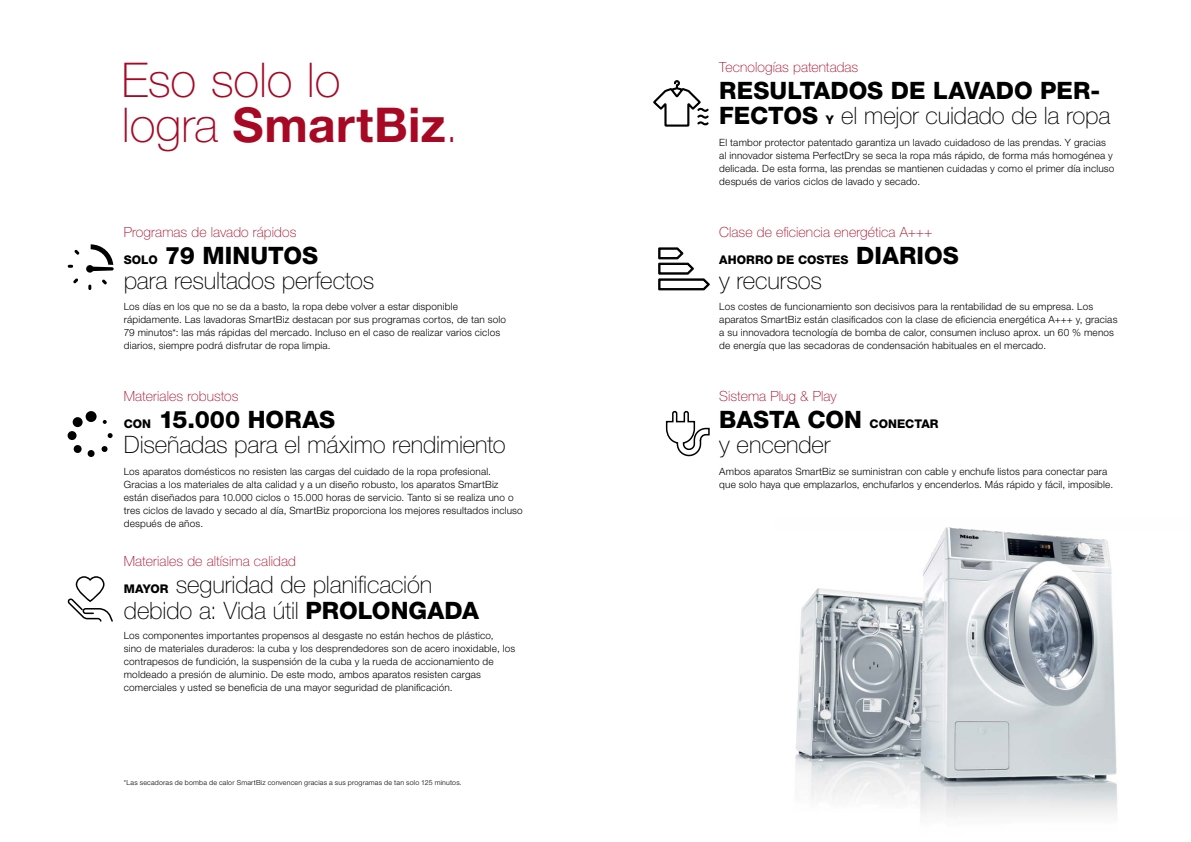
<style>
.page{position:relative;width:1191px;height:842px;background:#fff}
.page>*{position:absolute;margin:0;border:0;box-sizing:border-box;transform-origin:0 0}
.Headline{font:100 48px/45px "Helvetica Neue LTW1 G";letter-spacing:-.005em;color:#a70925}
.t1{font:100 24px/26px "Helvetica Neue LTW1 G";letter-spacing:-.005em;color:#000}
.t2{font:800 24px/25px "Helvetica Neue LTW1 G";color:#000}
.t3{font:100 14px "Helvetica Neue LTW1 G";letter-spacing:.005em;color:#a70925}
.t4{font:800 12px "Helvetica Neue LTW1 G";letter-spacing:.005em;color:#000}
.Fließtext{font:300 10px/13px "Helvetica Neue LTW1 G";letter-spacing:.015em;color:#000}
.Fließtext-2{font:300 7px "Helvetica Neue LTW1 G";letter-spacing:.03em;color:#000}
.s1{font-weight:700}
.s2{font-size:12px}
.s3{font-weight:800;font-size:12px}
.s4{font-weight:800}
.s5{font-weight:100}
.s6{font-size:24px}
</style>
<div class="page">
<img style="left:795px;top:527px;width:322px;height:289px">
<svg style="left:74px;top:250px;width:5px;height:5px"></svg>
<svg style="left:102px;top:279px;width:5px;height:5px"></svg>
<svg style="left:88px;top:285px;width:3px;height:5px"></svg>
<svg style="left:73px;top:278px;width:5px;height:5px"></svg>
<svg style="left:68px;top:265px;width:5px;height:3px"></svg>
<svg style="left:86px;top:244px;width:28px;height:29px"></svg>
<svg style="left:665px;top:410px;width:45px;height:47px"></svg>
<svg style="left:73px;top:445px;width:9px;height:8px"></svg>
<div style="left:68px;top:431px;width:9px;height:9px;background:#000;border-radius:50%"></div>
<div style="left:73px;top:417px;width:10px;height:10px;background:#000;border-radius:50%"></div>
<div style="left:86px;top:411px;width:11px;height:11px;background:#000;border-radius:50%"></div>
<div style="left:88px;top:450px;width:7px;height:7px;background:#000;border-radius:50%"></div>
<svg style="left:108px;top:433px;width:5px;height:5px"></svg>
<svg style="left:101px;top:446px;width:7px;height:6px"></svg>
<svg style="left:103px;top:420px;width:4px;height:4px"></svg>
<svg style="left:658px;top:247px;width:51px;height:43px"></svg>
<svg style="left:653px;top:80px;width:55px;height:46px"></svg>
<svg style="left:67px;top:576px;width:46px;height:46px"></svg>
<p class="Headline" style="left:122px;top:57px;width:338px">Eso solo lo<br>logra <span class="s1">SmartBiz</span>.</p>
<p class="t3" style="left:124px;top:223px;width:174px">Programas de lavado rápidos</p>
<p class="t2" style="left:124px;top:243px;width:196px"><span class="s2">SOLO</span> 79 MINUTOS</p>
<p class="t1" style="left:124px;top:267px;width:252px">para resultados perfectos</p>
<p class="Fließtext" style="left:124px;top:300px;width:384px">Los días en los que no se da a basto, la ropa debe volver a estar disponible rápidamente. Las lavadoras SmartBiz destacan por sus programas cortos, de tan solo 79 minutos*: las más rápidas del mercado. Incluso en el caso de realizar varios ciclos diarios, siempre podrá disfrutar de ropa limpia.</p>
<p class="t3" style="left:124px;top:388px;width:116px">Materiales robustos</p>
<p class="t2" style="left:124px;top:407px;width:213px"><span class="s2">CON</span> 15.000 HORAS</p>
<p class="t1" style="left:124px;top:432px;width:383px">Diseñadas para el máximo rendimiento</p>
<p class="Fließtext" style="left:124px;top:465px;width:400px">Los aparatos domésticos no resisten las cargas del cuidado de la ropa profesional.<br>Gracias a los materiales de alta calidad y a un diseño robusto, los aparatos SmartBiz están diseñados para 10.000 ciclos o 15.000 horas de servicio. Tanto si se realiza uno o tres ciclos de lavado y secado al día, SmartBiz proporciona los mejores resultados incluso después de años.</p>
<p class="t3" style="left:124px;top:552px;width:173px">Materiales de altísima calidad</p>
<p class="t1" style="left:124px;top:571px;width:357px"><span class="s3">MAYOR</span> seguridad de planificación debido a: Vida útil <span class="s4">PROLONGADA</span></p>
<p class="Fließtext" style="left:124px;top:629px;width:393px">Los componentes importantes propensos al desgaste no están hechos de plástico,<br>sino de materiales duraderos: la cuba y los desprendedores son de acero inoxidable, los contrapesos de fundición, la suspensión de la cuba y la rueda de accionamiento de moldeado a presión de aluminio. De este modo, ambos aparatos resisten cargas comerciales y usted se beneficia de una mayor seguridad de planificación.</p>
<p class="Fließtext-2" style="left:124px;top:778px;width:339px">*Las secadoras de bomba de calor SmartBiz convencen gracias a sus programas de tan solo 125 minutos.</p>
<p class="t3" style="left:719px;top:59px;width:140px">Tecnologías patentadas</p>
<p class="t2" style="left:719px;top:78px;width:392px">RESULTADOS DE LAVADO PER-<br>FECTOS <span class="s2">Y</span> <span class="s5">el mejor cuidado de la ropa</span></p>
<p class="Fließtext" style="left:719px;top:136px;width:396px">El tambor protector patentado garantiza un lavado cuidadoso de las prendas. Y gracias al innovador sistema PerfectDry se seca la ropa más rápido, de forma más homogénea y delicada. De esta forma, las prendas se mantienen cuidadas y como el primer día incluso después de varios ciclos de lavado y secado.</p>
<p class="t3" style="left:719px;top:223px;width:215px">Clase de eficiencia energética A+++</p>
<p class="t4" style="left:719px;top:252px;width:241px">AHORRO DE COSTES <span class="s6">DIARIOS</span></p>
<p class="t1" style="left:719px;top:267px;width:104px">y recursos</p>
<p class="Fließtext" style="left:719px;top:300px;width:400px">Los costes de funcionamiento son decisivos para la rentabilidad de su empresa. Los aparatos SmartBiz están clasificados con la clase de eficiencia energética A+++ y, gracias a su innovadora tecnología de bomba de calor, consumen incluso aprox. un 60 % menos de energía que las secadoras de condensación habituales en el mercado.</p>
<p class="t3" style="left:719px;top:388px;width:119px">Sistema Plug &amp; Play</p>
<p class="t2" style="left:719px;top:407px;width:221px">BASTA CON <span class="s2">CONECTAR</span></p>
<p class="t1" style="left:719px;top:432px;width:113px">y encender</p>
<p class="Fließtext" style="left:719px;top:465px;width:395px">Ambos aparatos SmartBiz se suministran con cable y enchufe listos para conectar para que solo haya que emplazarlos, enchufarlos y encenderlos. Más rápido y fácil, imposible.</p>
</div>
